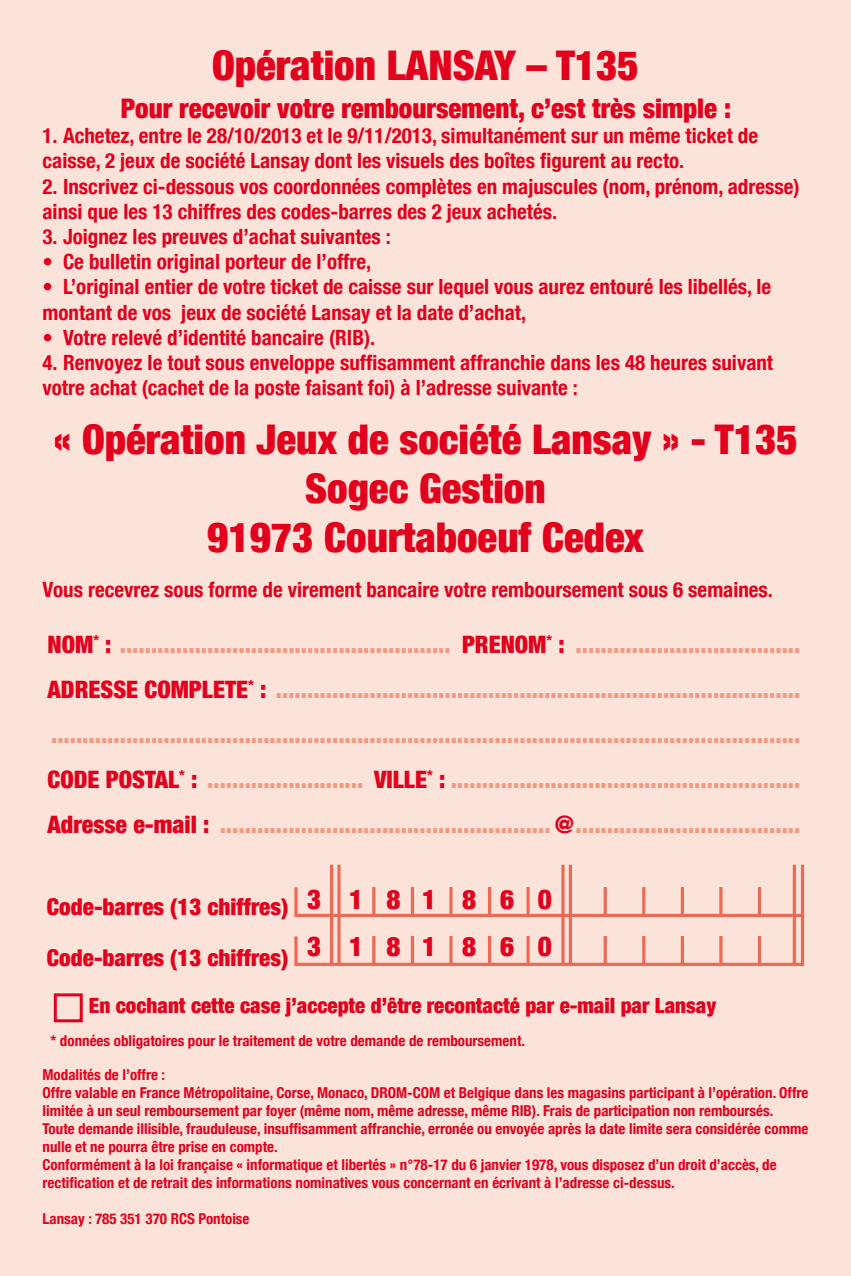
<style>
.page{position:relative;width:851px;height:1276px;background:#fff}
.page>*{position:absolute;margin:0;border:0;box-sizing:border-box;transform-origin:0 0}
.t1{font:900 condensed 40.8px/49.2px "Helvetica Neue";color:#e3001c;text-align:center}
.t2{font:900 condensed 27px/46.8px "Helvetica Neue";color:#e3001c}
.t3{font:900 condensed 24px/45px "Helvetica Neue";color:#f39982;text-align:justify}
.t4{font:900 condensed 23.1px "Helvetica Neue";color:#e3001c}
.t5{font:700 condensed 21px/25.2px "Helvetica Neue";color:#e3001c}
.t6{font:900 condensed 21px "Helvetica Neue";color:#e3001c}
.t7{font:700 condensed 15px/18px "Helvetica Neue";color:#e3001c}
.s1{color:#e3001c}
</style>
<div class="page">
<div style="left:0;top:0;width:850px;height:1276px;background:#fce3d9"></div>
<div style="left:54px;top:993px;width:29px;height:29px;border:3px solid #e3001c"></div>
<svg style="left:294px;top:864px;width:511px;height:102px"></svg>
<hr style="left:561px;top:913px;width:3px;height:50px;background:#ed6954">
<svg style="left:568px;top:913px;width:4px;height:50px"></svg>
<hr style="left:330px;top:913px;width:3px;height:50px;background:#ed6954">
<hr style="left:337px;top:913px;width:3px;height:50px;background:#ed6954">
<h1 class="t1" style="left:212px;top:40px;width:428px">Opération LANSAY – T135</h1>
<p class="t2" style="left:121px;top:84px;width:612px">Pour recevoir votre remboursement, c’est très simple :</p>
<p class="t5" style="left:43px;top:123px;width:717px">1. Achetez, entre le 28/10/2013 et le 9/11/2013, simultanément sur un même ticket de caisse, 2 jeux de société Lansay dont les visuels des boîtes figurent au recto.</p>
<p class="t5" style="left:43px;top:173px;width:758px">2. Inscrivez ci-dessous vos coordonnées complètes en majuscules (nom, prénom, adresse) ainsi que les 13 chiffres des codes-barres des 2 jeux achetés.</p>
<p class="t5" style="left:43px;top:224px;width:350px">3. Joignez les preuves d’achat suivantes :</p>
<p class="t5" style="left:43px;top:249px;width:330px">• Ce bulletin original porteur de l’offre,</p>
<p class="t5" style="left:43px;top:274px;width:730px">• L’original entier de votre ticket de caisse sur lequel vous aurez entouré les libellés, le montant de vos jeux de société Lansay et la date d’achat,</p>
<p class="t5" style="left:43px;top:324px;width:334px">• Votre relevé d’identité bancaire (RIB).</p>
<p class="t5" style="left:43px;top:350px;width:732px">4. Renvoyez le tout sous enveloppe suffisamment affranchie dans les 48 heures suivant votre achat (cachet de la poste faisant foi) à l’adresse suivante :</p>
<h1 class="t1" style="left:53px;top:414px;width:746px">« Opération Jeux de société Lansay » - T135<br>Sogec Gestion<br>91973 Courtaboeuf Cedex</h1>
<p class="t5" style="left:43px;top:576px;width:731px">Vous recevrez sous forme de virement bancaire votre remboursement sous 6 semaines.</p>
<p class="t3" style="left:48px;top:621px;width:754px"><span class="s1">NOM</span><sup>*</sup> <span class="s1">:</span> ..................................................... <span class="s1">PRENOM</span><sup>*</sup> <span class="s1">:</span> ....................................<br><span class="s1">ADRESSE COMPLETE</span><sup>*</sup> <span class="s1">:</span> .................................................................................... ........................................................................................................................<br><span class="s1">CODE POSTAL</span><sup>*</sup> <span class="s1">:</span> ......................... <span class="s1">VILLE</span><sup>*</sup> <span class="s1">:</span> ........................................................<br><span class="s1">Adresse e-mail :</span> ..................................................... <span class="s1">@</span>....................................</p>
<p class="t4" style="left:47px;top:892px;width:243px">Code-barres (13 chiffres)</p>
<p class="t4" style="left:47px;top:943px;width:243px">Code-barres (13 chiffres)</p>
<p class="t2" style="left:307px;top:875px;width:246px">3 1 8 1 8 6 0<br>3 1 8 1 8 6 0</p>
<p class="t6" style="left:89px;top:993px;width:628px">En cochant cette case j’accepte d’être recontacté par e-mail par Lansay</p>
<p class="t7" style="left:50px;top:1031px;width:476px">* données obligatoires pour le traitement de votre demande de remboursement.</p>
<p class="t7" style="left:43px;top:1065px;width:767px">Modalités de l’offre :<br>Offre valable en France Métropolitaine, Corse, Monaco, DROM-COM et Belgique dans les magasins participant à l’opération. Offre limitée à un seul remboursement par foyer (même nom, même adresse, même RIB). Frais de participation non remboursés.<br>Toute demande illisible, frauduleuse, insuffisamment affranchie, erronée ou envoyée après la date limite sera considérée comme nulle et ne pourra être prise en compte.<br>Conformément à la loi française « informatique et libertés » n°78-17 du 6 janvier 1978, vous disposez d’un droit d’accès, de rectification et de retrait des informations nominatives vous concernant en écrivant à l’adresse ci-dessus.</p>
<p class="t7" style="left:43px;top:1209px;width:208px">Lansay : 785 351 370 RCS Pontoise</p>
</div>
